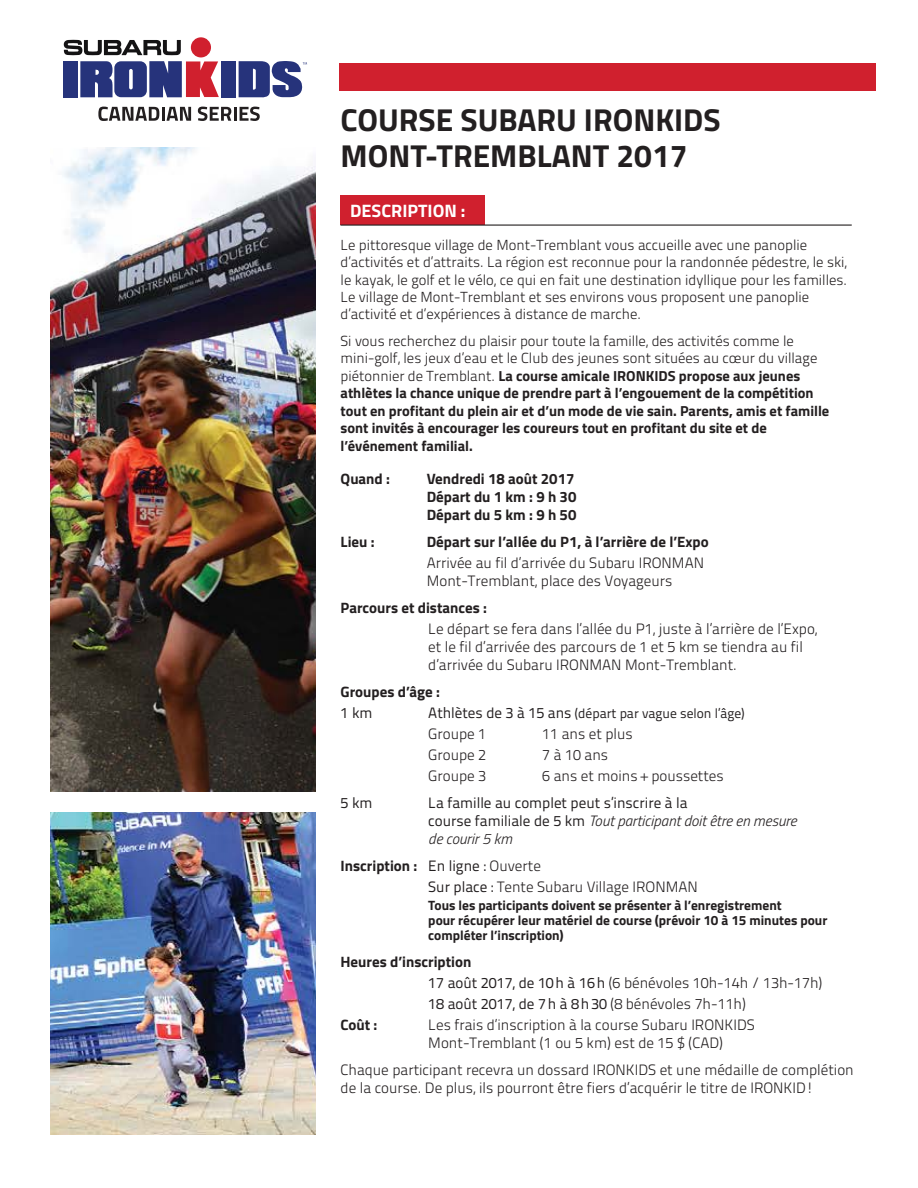
<style>
.page{position:relative;width:918px;height:1188px;background:#fff}
.page>*{position:absolute;margin:0;border:0;box-sizing:border-box;transform-origin:0 0}
.t1{font:700 31.65px/36px "Titillium Web";color:#231f20}
.t2{font:700 18px "Titillium Web";color:#fff}
.t3{font:300 15px/18px "Titillium Text 22 L";color:#231f20}
.t4{font:700 15px/18px "Titillium Web";color:#231f20}
.t5{font:italic 300 15px/18px "Titillium Web";color:#231f20}
.t6{font:15px "Titillium Text 22 L";color:#231f20}
.t7{font:300 14.55px/17.4px "Titillium Text 22 L";color:#231f20}
.t8{font:700 14.55px/17.4px "Titillium Web";color:#231f20}
.t9{font:700 13.5px/15px "Titillium Web";color:#231f20}
.t10{font:13.5px "Titillium Text 22 L";color:#231f20}
.s1{font-family:"Titillium Text 22 L";font-weight:300}
.s2{font-size:15px}
.s3{font-family:"Titillium Text 22 L";font-weight:400;font-style:normal}
.s4{font-family:"Titillium Text 22 L";font-weight:400}
.s5{font-weight:400}
</style>
<div class="page">
<div style="left:339px;top:63px;width:536px;height:27px;background:#d0202e"></div>
<div style="left:340px;top:195px;width:145px;height:30px;background:#d0202e"></div>
<hr style="left:340px;top:225px;width:512px;height:1px;background:#231f20">
<svg style="left:98px;top:107px;width:61px;height:14px"></svg>
<hr style="left:162px;top:107px;width:3px;height:14px;background:#231f20">
<svg style="left:167px;top:107px;width:24px;height:14px"></svg>
<svg style="left:198px;top:107px;width:33px;height:14px"></svg>
<hr style="left:234px;top:107px;width:3px;height:14px;background:#231f20">
<svg style="left:240px;top:107px;width:20px;height:14px"></svg>
<svg style="left:64px;top:40px;width:117px;height:15px"></svg>
<div style="left:63px;top:61px;width:15px;height:36px;background:#26337b"></div>
<div style="left:191px;top:37px;width:20px;height:20px;background:#d0202e;border-radius:50%"></div>
<svg style="left:80px;top:61px;width:139px;height:36px;background:#694f80"></svg>
<div style="left:221px;top:61px;width:15px;height:36px;background:#26337b"></div>
<svg style="left:239px;top:61px;width:68px;height:37px"></svg>
<img style="left:50px;top:147px;width:266px;height:645px">
<img style="left:50px;top:812px;width:266px;height:323px">
<h1 class="t1" style="left:340px;top:100px;width:382px">COURSE SUBARU IRONKIDS<br>MONT-TREMBLANT 2017</h1>
<p class="t2" style="left:350px;top:197px;width:117px">DESCRIPTION :</p>
<p class="t7" style="left:341px;top:235px;width:508px">Le pittoresque village de Mont-Tremblant vous accueille avec une panoplie d’activités et d’attraits. La région est reconnue pour la randonnée pédestre, le ski, le kayak, le golf et le vélo, ce qui en fait une destination idyllique pour les familles.<br>Le village de Mont-Tremblant et ses environs vous proposent une panoplie d’activité et d’expériences à distance de marche.</p>
<p class="t7" style="left:341px;top:331px;width:478px">Si vous recherchez du plaisir pour toute la famille, des activités comme le mini-golf, les jeux d’eau et le Club des jeunes sont situées au cœur du village</p>
<p class="t8" style="left:341px;top:366px;width:490px"><span class="s1">piétonnier de Tremblant.</span> La course amicale IRONKIDS propose aux jeunes athlètes la chance unique de prendre part à l’engouement de la compétition tout en profitant du plein air et d’un mode de vie sain. Parents, amis et famille sont invités à encourager les coureurs tout en profitant du site et de l’événement familial.</p>
<p class="t4" style="left:341px;top:469px;width:51px">Quand :</p>
<p class="t4" style="left:427px;top:469px;width:151px">Vendredi 18 août 2017<br>Départ du 1 km : 9 h 30<br>Départ du 5 km : 9 h 50</p>
<p class="t4" style="left:341px;top:532px;width:36px">Lieu :</p>
<p class="t4" style="left:427px;top:532px;width:284px">Départ sur l’allée du P1, à l’arrière de l’Expo</p>
<p class="t3" style="left:427px;top:553px;width:279px">Arrivée au fil d’arrivée du Subaru IRONMAN<br>Mont-Tremblant, place des Voyageurs</p>
<p class="t4" style="left:341px;top:598px;width:148px">Parcours et distances :</p>
<p class="t3" style="left:428px;top:619px;width:391px">Le départ se fera dans l’allée du P1, juste à l’arrière de l’Expo, et le fil d’arrivée des parcours de 1 et 5 km se tiendra au fil d’arrivée du Subaru IRONMAN Mont-Tremblant.</p>
<p class="t4" style="left:341px;top:682px;width:101px">Groupes d’âge :</p>
<p class="t6" style="left:341px;top:701px;width:33px">1 km</p>
<p class="t10" style="left:428px;top:703px;width:318px"><span class="s2">Athlètes de 3 à 15 ans</span> (départ par vague selon l’âge)</p>
<p class="t3" style="left:428px;top:724px;width:59px">Groupe 1</p>
<p class="t3" style="left:542px;top:724px;width:92px">11 ans et plus</p>
<p class="t3" style="left:428px;top:745px;width:59px">Groupe 2</p>
<p class="t3" style="left:542px;top:745px;width:67px">7 à 10 ans</p>
<p class="t3" style="left:428px;top:766px;width:59px">Groupe 3</p>
<p class="t3" style="left:542px;top:766px;width:183px">6 ans et moins + poussettes</p>
<p class="t6" style="left:341px;top:791px;width:33px">5 km</p>
<p class="t6" style="left:428px;top:791px;width:261px">La famille au complet peut s’inscrire à la</p>
<p class="t5" style="left:428px;top:811px;width:370px"><span class="s3">course familiale de 5 km</span> Tout participant doit être en mesure de courir 5 km</p>
<p class="t4" style="left:341px;top:856px;width:202px">Inscription : <span class="s4">En ligne :</span> <span class="s1">Ouverte</span></p>
<p class="t3" style="left:428px;top:877px;width:271px"><span class="s5">Sur place :</span> Tente Subaru Village IRONMAN</p>
<p class="t9" style="left:428px;top:897px;width:401px">Tous les participants doivent se présenter à l’enregistrement<br>pour récupérer leur matériel de course (prévoir 10 à 15 minutes pour compléter l’inscription)</p>
<p class="t4" style="left:341px;top:952px;width:132px">Heures d’inscription</p>
<p class="t3" style="left:428px;top:971px;width:396px;line-height:21px"><span class="s5">17 août 2017, de 10h à 16h</span> (6 bénévoles 10h-14h / 13h-17h)<br><span class="s5">18 août 2017, de 7h à 8h30</span> (8 bénévoles 7h-11h)</p>
<p class="t4" style="left:341px;top:1015px;width:38px">Coût :</p>
<p class="t3" style="left:428px;top:1015px;width:328px">Les frais d’inscription à la course Subaru IRONKIDS<br>Mont-Tremblant (1 ou 5 km) est de 15 $ (CAD)</p>
<p class="t3" style="left:341px;top:1060px;width:515px">Chaque participant recevra un dossard IRONKIDS et une médaille de complétion de la course. De plus, ils pourront être fiers d’acquérir le titre de IRONKID!</p>
</div>
